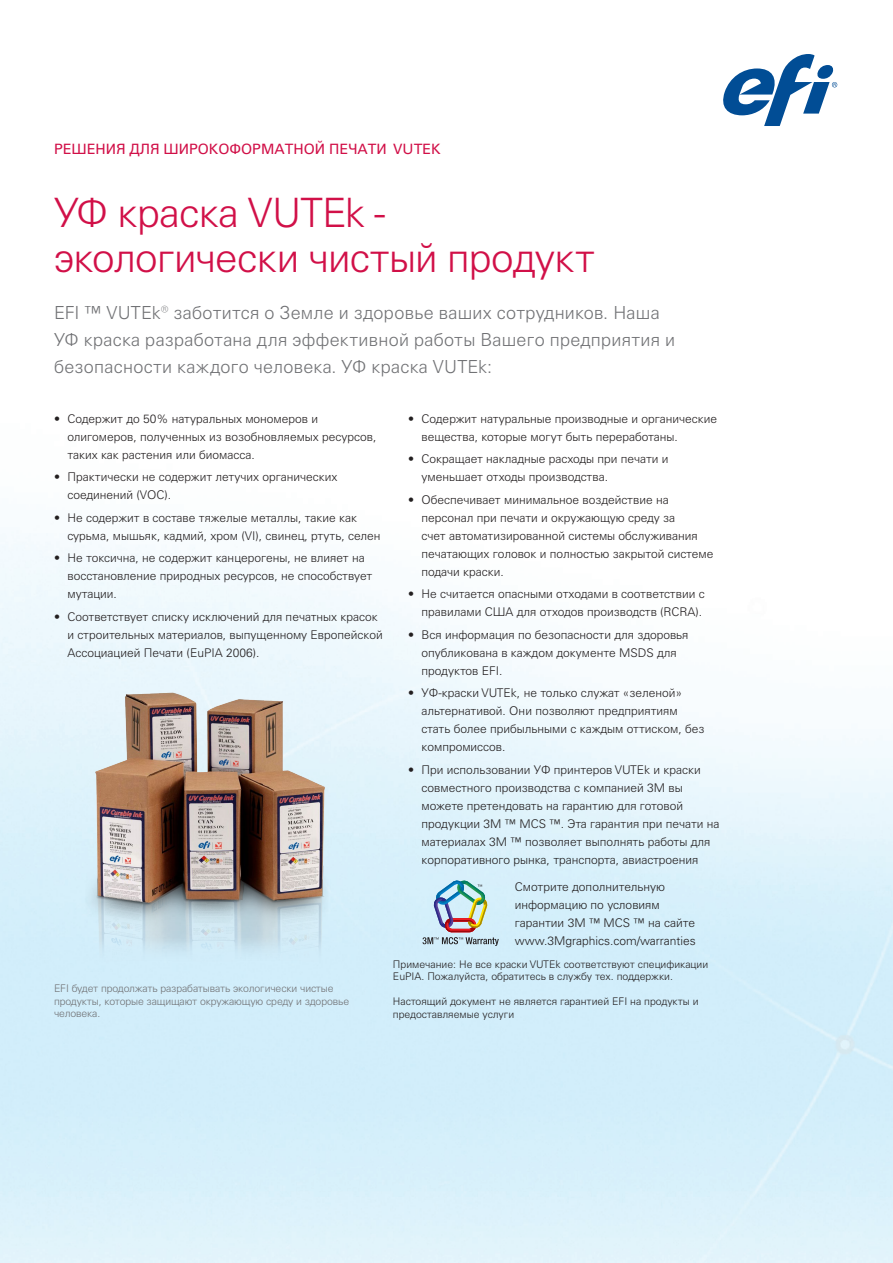
<style>
.page{position:relative;width:893px;height:1263px;background:#fff}
.page>*{position:absolute;margin:0;border:0;box-sizing:border-box;transform-origin:0 0}
.Title_193{font:300 40.5px "Univers LTCYR 45";letter-spacing:-.015em;color:#d11048}
.Intro_Body_12{font:300 18px/27px "Univers LTCYR 45";letter-spacing:.015em;color:#717275}
.Product_Catagory_193{font:14.25px "Univers LTCYR 55 Roman";color:#d11048}
.Body_Body_8pt{font:300 12px/18px "Univers LTCYR 45";color:#231f20}
.Body_Body_8pt-2{font:300 10.5px/12.6px "Univers LTCYR 45";color:#231f20}
.Body_Body_7pt{font:300 10.5px/12.6px "Univers LTCYR 45";letter-spacing:-.01em;color:#717275}
</style>
<div class="page">
<img style="left:0;top:530px;width:893px;height:733px">
<svg style="left:723px;top:54px;width:114px;height:72px"></svg>
<img style="left:74px;top:688px;width:267px;height:287px">
<svg style="left:423px;top:881px;width:76px;height:65px;background:#b3c7cd"></svg>
<p class="Product_Catagory_193" style="left:54px;top:139px;width:388px">РЕШЕНИЯ ДЛЯ ШИРОКОФОРМАТНОЙ ПЕЧАТИ VUTEK</p>
<p class="Title_193" style="left:54px;top:186px;width:333px">УФ краска VUTEk -</p>
<p class="Title_193" style="left:54px;top:231px;width:542px">экологически чистый продукт</p>
<p class="Intro_Body_12" style="left:54px;top:299px;width:623px">EFI ™ VUTEk® заботится о Земле и здоровье ваших сотрудников. Наша<br>УФ краска разработана для эффективной работы Вашего предприятия и безопасности каждого человека. УФ краска VUTEk:</p>
<p class="Body_Body_8pt" style="left:68px;top:409px;width:310px;text-indent:-14px">• Содержит до 50% натуральных мономеров и олигомеров, полученных из возобновляемых ресурсов, таких как растения или биомасса.</p>
<p class="Body_Body_8pt" style="left:68px;top:468px;width:271px;text-indent:-14px">• Практически не содержит летучих органических соединений (VOC).</p>
<p class="Body_Body_8pt" style="left:68px;top:508px;width:314px;text-indent:-14px">• Не содержит в составе тяжелые металлы, такие как сурьма, мышьяк, кадмий, хром (VI), свинец, ртуть, селен</p>
<p class="Body_Body_8pt" style="left:68px;top:549px;width:306px;text-indent:-14px">• Не токсична, не содержит канцерогены, не влияет на восстановление природных ресурсов, не способствует мутации.</p>
<p class="Body_Body_8pt" style="left:68px;top:607px;width:317px;text-indent:-14px">• Соответствует списку исключений для печатных красок и строительных материалов, выпущенному Европейской<br>Ассоциацией Печати (EuPIA 2006).</p>
<p class="Body_Body_7pt" style="left:54px;top:982px;width:297px">EFI будет продолжать разрабатывать экологически чистые продукты, которые защищают окружающую среду и здоровье человека.</p>
<p class="Body_Body_8pt" style="left:422px;top:409px;width:297px;text-indent:-14px">• Содержит натуральные производные и органические вещества, которые могут быть переработаны.</p>
<p class="Body_Body_8pt" style="left:422px;top:450px;width:248px;text-indent:-14px">• Сокращает накладные расходы при печати и уменьшает отходы производства.</p>
<p class="Body_Body_8pt" style="left:422px;top:490px;width:293px;text-indent:-14px">• Обеспечивает минимальное воздействие на персонал при печати и окружающую среду за<br>счет автоматизированной системы обслуживания печатающих головок и полностью закрытой системе подачи краски.</p>
<p class="Body_Body_8pt" style="left:408px;top:585px;width:298px;text-align:right">• Не считается опасными отходами в соответствии с правилами США для отходов производств (RCRA).</p>
<p class="Body_Body_8pt" style="left:422px;top:625px;width:268px;text-indent:-14px">• Вся информация по безопасности для здоровья опубликована в каждом документе MSDS для продуктов EFI.</p>
<p class="Body_Body_8pt" style="left:422px;top:684px;width:284px;text-indent:-14px">• УФ-краски VUTEk, не только служат «зеленой» альтернативой. Они позволяют предприятиям стать более прибыльными с каждым оттиском, без компромиссов.</p>
<p class="Body_Body_8pt" style="left:422px;top:760px;width:299px;text-indent:-14px">• При использовании УФ принтеров VUTEk и краски совместного производства с компанией 3M вы можете претендовать на гарантию для готовой продукции 3M ™ MCS ™. Эта гарантия при печати на материалах 3М ™ позволяет выполнять работы для корпоративного рынка, транспорта, авиастроения</p>
<p class="Body_Body_8pt" style="left:515px;top:877px;width:182px">Смотрите дополнительную информацию по условиям гарантии 3M ™ MCS ™ на сайте www.3Mgraphics.com/warranties</p>
<p class="Body_Body_8pt-2" style="left:393px;top:957px;width:317px">Примечание: Не все краски VUTEk соответствуют спецификации<br>EuPIA. Пожалуйста, обратитесь в службу тех. поддержки.</p>
<p class="Body_Body_8pt-2" style="left:393px;top:995px;width:307px">Настоящий документ не является гарантией EFI на продукты и предоставляемые услуги</p>
</div>
